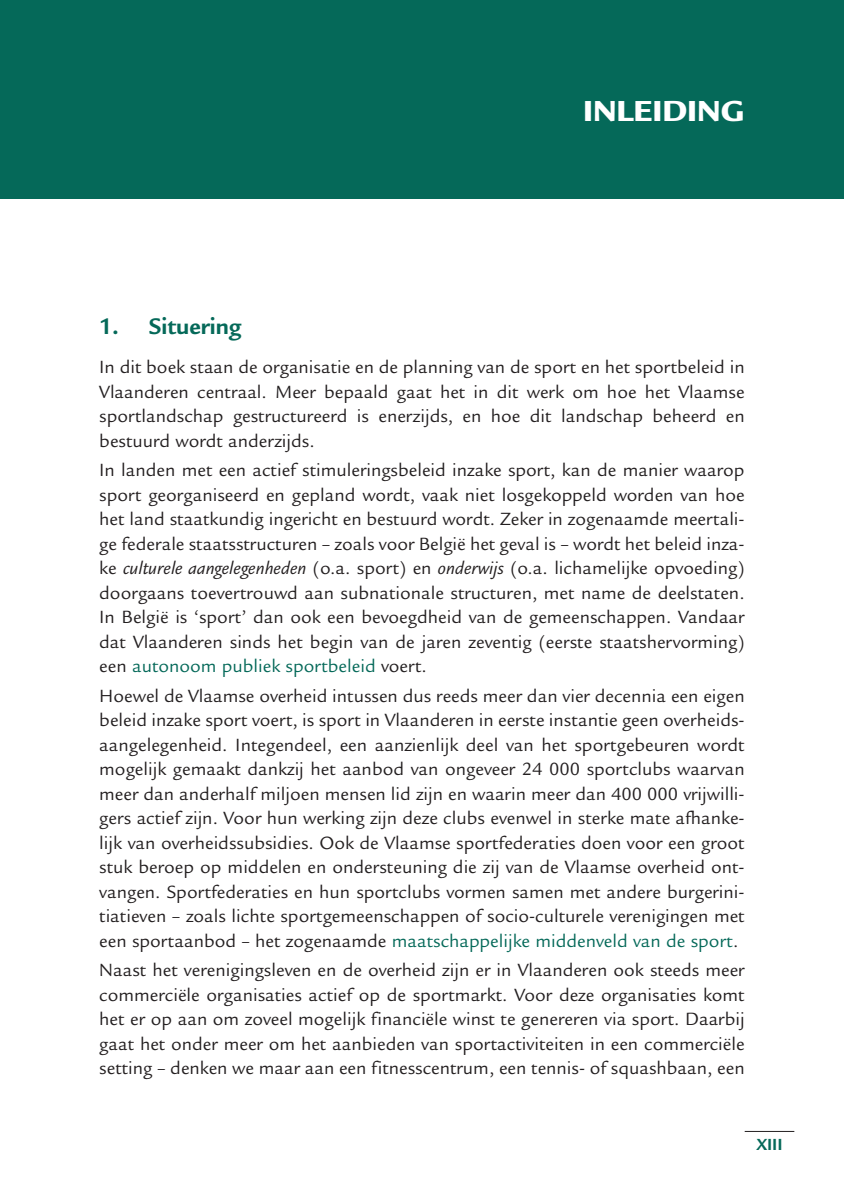
<style>
.page{position:relative;width:844px;height:1191px;background:#fff}
.page>*{position:absolute;margin:0;border:0;box-sizing:border-box;transform-origin:0 0}
.t1{font:900 31.5px "Legacy Sans";color:#fff}
.t2{font:700 24.5px "Legacy Sans";color:#056959}
.t3{font:19.25px/24.5px "Legacy Sans";color:#231f20;text-align:justify}
.t4{font:700 17.5px "Legacy Sans";color:#056959}
.s1{font-style:italic}
.s2{color:#056959}
</style>
<div class="page">
<div style="left:0;top:0;width:843px;height:198px;background:#056959"></div>
<hr style="left:744px;top:1131px;width:50px;height:1px;background:#231f20">
<h1 class="t1" style="left:583px;top:99px;width:163px">INLEIDING</h1>
<p class="t2" style="left:99px;top:317px;width:144px">1. Situering</p>
<p class="t3" style="left:99px;top:357px;width:646px">In dit boek staan de organisatie en de planning van de sport en het sportbeleid in Vlaanderen centraal. Meer bepaald gaat het in dit werk om hoe het Vlaamse sportlandschap gestructureerd is enerzijds, en hoe dit landschap beheerd en bestuurd wordt anderzijds.</p>
<p class="t3" style="left:99px;top:460px;width:646px">In landen met een actief stimuleringsbeleid inzake sport, kan de manier waarop sport georganiseerd en gepland wordt, vaak niet losgekoppeld worden van hoe het land staatkundig ingericht en bestuurd wordt. Zeker in zogenaamde meertali&shy;ge federale staatsstructuren – zoals voor België het geval is – wordt het beleid inza&shy;ke <span class="s1">culturele aangelegenheden</span> (o.a. sport) en <span class="s1">onderwijs</span> (o.a. lichamelijke opvoeding) doorgaans toevertrouwd aan subnationale structuren, met name de deelstaten.<br>In België is ‘sport’ dan ook een bevoegdheid van de gemeenschappen. Vandaar dat Vlaanderen sinds het begin van de jaren zeventig (eerste staatshervorming) een <span class="s2">autonoom publiek sportbeleid</span> voert.</p>
<p class="t3" style="left:99px;top:685px;width:646px">Hoewel de Vlaamse overheid intussen dus reeds meer dan vier decennia een eigen beleid inzake sport voert, is sport in Vlaanderen in eerste instantie geen overheids&shy;aangelegenheid. Integendeel, een aanzienlijk deel van het sportgebeuren wordt mogelijk gemaakt dankzij het aanbod van ongeveer 24 000 sportclubs waarvan meer dan anderhalf miljoen mensen lid zijn en waarin meer dan 400 000 vrijwilli&shy;gers actief zijn. Voor hun werking zijn deze clubs evenwel in sterke mate afhanke&shy;lijk van overheidssubsidies. Ook de Vlaamse sportfederaties doen voor een groot stuk beroep op middelen en ondersteuning die zij van de Vlaamse overheid ont&shy;vangen. Sportfederaties en hun sportclubs vormen samen met andere burgerini&shy;tiatieven – zoals lichte sportgemeenschappen of socio-culturele verenigingen met een sportaanbod – het zogenaamde <span class="s2">maatschappelijke middenveld van de sport</span>.</p>
<p class="t3" style="left:99px;top:960px;width:646px">Naast het verenigingsleven en de overheid zijn er in Vlaanderen ook steeds meer commerciële organisaties actief op de sportmarkt. Voor deze organisaties komt het er op aan om zoveel mogelijk financiële winst te genereren via sport. Daarbij gaat het onder meer om het aanbieden van sportactiviteiten in een commerciële setting – denken we maar aan een fitnesscentrum, een tennis- of squashbaan, een</p>
<p class="t4" style="left:756px;top:1138px;width:28px">XIII</p>
</div>
